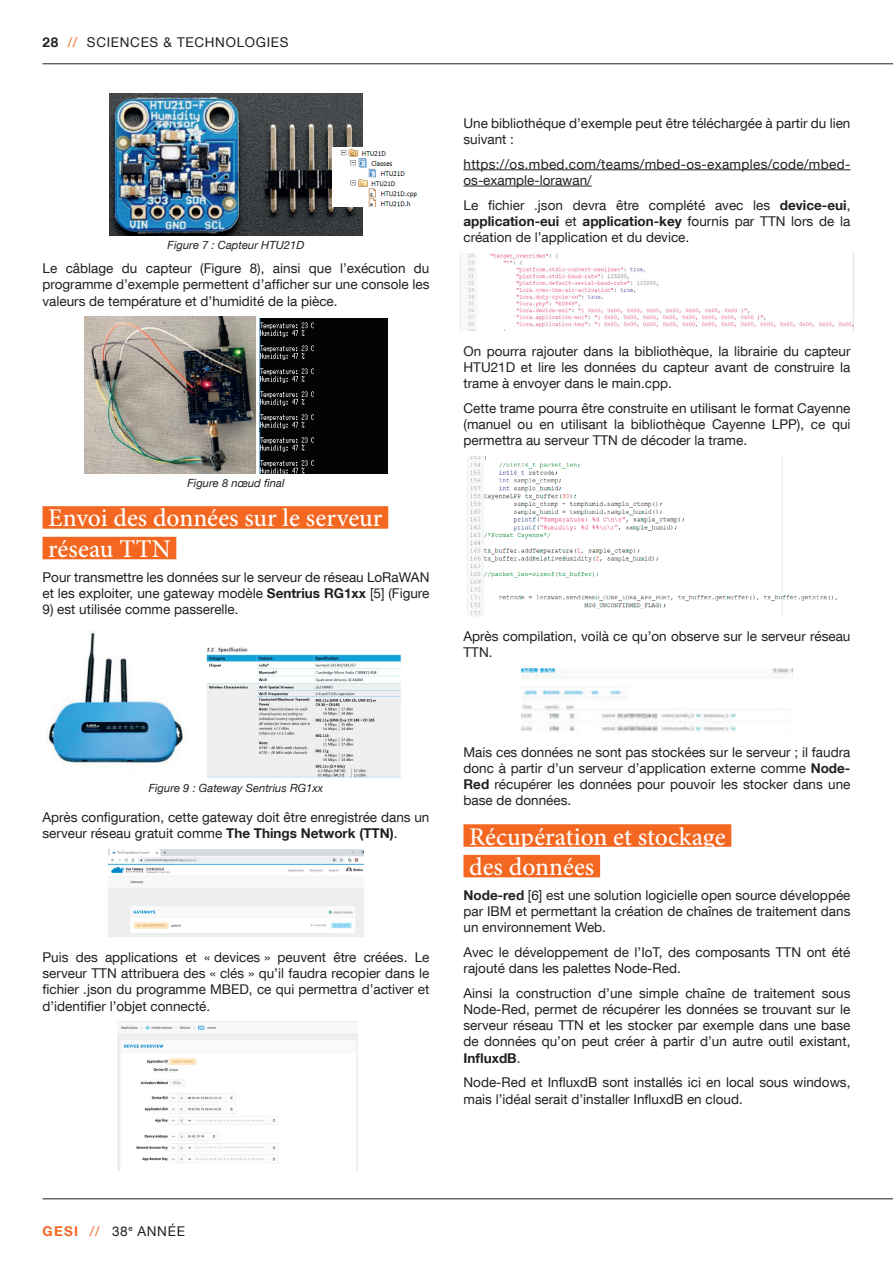
<style>
.page{position:relative;width:893px;height:1263px;background:#fff}
.page>*{position:absolute;margin:0;border:0;box-sizing:border-box;transform-origin:0 0}
.t1{font:500 25.5px/30.6px "Minion Pro";color:#fff}
.t2{font:13.5px/16.2px "Helvetica Neue LT Com";color:#231f20;text-align:justify}
.t3{font:13.5px/16.2px "Helvetica Neue LT Com";letter-spacing:.025em;color:#231f20}
.t4{font:13.5px "Helvetica Neue LT Com";letter-spacing:.05em;color:#231f20}
.t5{font:italic 11.25px "Helvetica Neue LT Com";color:#231f20}
.s1{font-weight:700}
.s2{color:#f36721}
.s3{font-weight:700;color:#f36721}
</style>
<div class="page">
<hr style="left:43px;top:63px;width:850px;height:1px;background:#231f20">
<hr style="left:43px;top:1198px;width:850px;height:1px;background:#231f20">
<div style="left:43px;top:506px;width:345px;height:23px;background:#f36721"></div>
<div style="left:43px;top:537px;width:133px;height:22px;background:#f36721"></div>
<img style="left:110px;top:94px;width:252px;height:141px">
<img style="left:85px;top:317px;width:171px;height:157px">
<img style="left:259px;top:318px;width:128px;height:156px">
<img style="left:47px;top:631px;width:136px;height:134px">
<img style="left:206px;top:647px;width:195px;height:131px">
<img style="left:109px;top:849px;width:254px;height:88px">
<img style="left:118px;top:1024px;width:240px;height:147px">
<hr style="left:463px;top:169px;width:387px;height:1px;background:#231f20">
<hr style="left:463px;top:186px;width:129px;height:1px;background:#231f20">
<div style="left:463px;top:824px;width:268px;height:23px;background:#f36721"></div>
<div style="left:463px;top:855px;width:137px;height:22px;background:#f36721"></div>
<img style="left:460px;top:253px;width:394px;height:78px">
<img style="left:470px;top:456px;width:367px;height:160px">
<img style="left:522px;top:668px;width:270px;height:64px">
<img style="left:332px;top:147px;width:85px;height:60px">
<p class="t4" style="left:43px;top:34px;width:248px"><span class="s1">28</span> <span class="s2">//</span> SCIENCES &amp; TECHNOLOGIES</p>
<p class="t5" style="left:168px;top:238px;width:138px">Figure 7 : Capteur HTU21D</p>
<p class="t2" style="left:43px;top:260px;width:388px">Le câblage du capteur (Figure 8), ainsi que l’exécution du programme d’exemple permettent d’afficher sur une console les valeurs de température et d’humidité de la pièce.</p>
<p class="t5" style="left:187px;top:476px;width:98px">Figure 8 nœud final</p>
<h1 class="t1" style="left:48px;top:504px;width:336px">Envoi des données sur le serveur réseau TTN</h1>
<p class="t2" style="left:43px;top:568px;width:388px">Pour transmettre les données sur le serveur de réseau LoRaWAN et les exploiter, une gateway modèle <span class="s1">Sentrius RG1xx</span> [5] (Figure</p>
<p class="t2" style="left:43px;top:601px;width:198px">9) est utilisée comme passerelle.</p>
<p class="t2" style="left:463px;top:115px;width:388px">Une bibliothéque d’exemple peut être téléchargée à partir du lien suivant :</p>
<p class="t3" style="left:463px;top:156px;width:388px">https://os.mbed.com/teams/mbed-os-examples/code/mbed&shy;os-example-lorawan/</p>
<p class="t2" style="left:463px;top:196px;width:388px">Le fichier .json devra être complété avec les <span class="s1">device-eui</span>, <span class="s1">application-eui</span> et <span class="s1">application-key</span> fournis par TTN lors de la création de l’application et du device.</p>
<p class="t2" style="left:463px;top:342px;width:388px">On pourra rajouter dans la bibliothèque, la librairie du capteur HTU21D et lire les données du capteur avant de construire la trame à envoyer dans le main.cpp.</p>
<p class="t2" style="left:463px;top:399px;width:388px">Cette trame pourra être construite en utilisant le format Cayenne (manuel ou en utilisant la bibliothèque Cayenne LPP), ce qui permettra au serveur TTN de décoder la trame.</p>
<p class="t2" style="left:463px;top:628px;width:388px">Après compilation, voilà ce qu’on observe sur le serveur réseau<br>TTN.</p>
<p class="t5" style="left:149px;top:781px;width:176px">Figure 9 : Gateway Sentrius RG1xx</p>
<p class="t2" style="left:43px;top:809px;width:388px">Après configuration, cette gateway doit être enregistrée dans un serveur réseau gratuit comme <span class="s1">The Things Network (TTN)</span>.</p>
<p class="t2" style="left:43px;top:949px;width:388px">Puis des applications et « devices » peuvent être créées. Le serveur TTN attribuera des « clés » qu’il faudra recopier dans le fichier .json du programme MBED, ce qui permettra d’activer et d’identifier l’objet connecté.</p>
<p class="t2" style="left:463px;top:743px;width:388px">Mais ces données ne sont pas stockées sur le serveur ; il faudra donc à partir d’un serveur d’application externe comme <span class="s1">Node-Red</span> récupérer les données pour pouvoir les stocker dans une base de données.</p>
<h1 class="t1" style="left:469px;top:822px;width:258px">Récupération et stockage des données</h1>
<p class="t2" style="left:463px;top:886px;width:388px"><span class="s1">Node-red</span> [6] est une solution logicielle open source développée par IBM et permettant la création de chaînes de traitement dans un environnement Web.</p>
<p class="t2" style="left:463px;top:944px;width:388px">Avec le développement de l’IoT, des composants TTN ont été rajouté dans les palettes Node-Red.</p>
<p class="t2" style="left:463px;top:984px;width:388px">Ainsi la construction d’une simple chaîne de traitement sous Node-Red, permet de récupérer les données se trouvant sur le serveur réseau TTN et les stocker par exemple dans une base de données qu’on peut créer à partir d’un autre outil existant, <span class="s1">InfluxdB</span>.</p>
<p class="t2" style="left:463px;top:1074px;width:388px">Node-Red et InfluxdB sont installés ici en local sous windows, mais l’idéal serait d’installer InfluxdB en cloud.</p>
<p class="t2" style="left:43px;top:1223px;width:144px"><span class="s3">GESI</span> <span class="s2">//</span> 38<sup>e</sup> ANNÉE</p>
</div>
